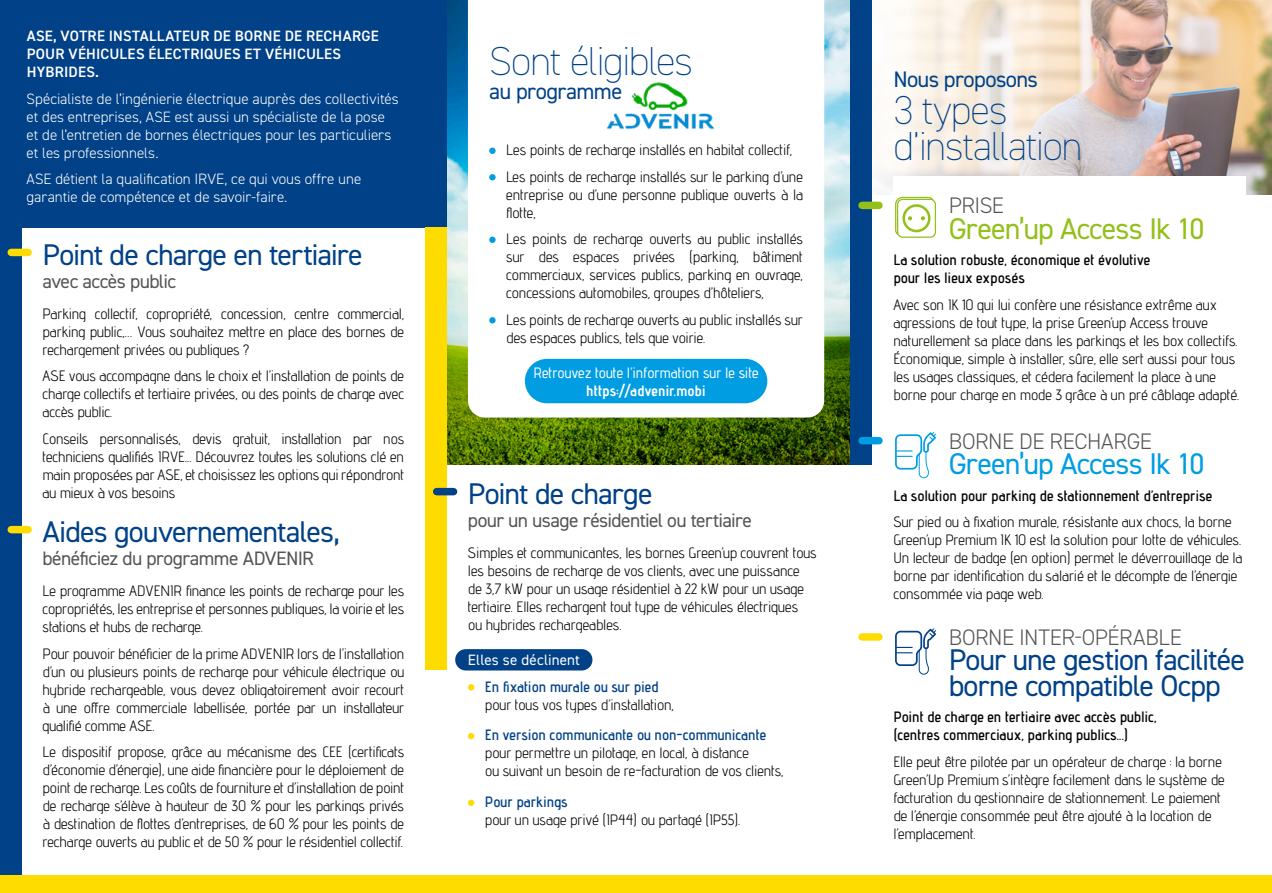
<style>
.page{position:relative;width:1272px;height:893px;background:#fff}
.page>*{position:absolute;margin:0;border:0;box-sizing:border-box;transform-origin:0 0}
.t1{font:200 40.5px/36px "DIN2014";letter-spacing:-.04em;color:#004187}
.t2{font:30px/25.5px "DIN2014";letter-spacing:-.03em;color:#004187}
.t3{font:30px "DIN2014";letter-spacing:-.03em;color:#93c01a}
.t4{font:30px "DIN2014";letter-spacing:-.03em;color:#009de2}
.t5{font:300 22.5px "DIN2014";letter-spacing:-.02em;color:#555554}
.t6{font:22.5px "DIN2014";letter-spacing:-.025em;color:#004187}
.t7{font:19.5px "DIN2014";letter-spacing:-.03em;color:#555554}
.t8{font:15px/18px "Advent Pro";letter-spacing:-.005em;color:#000}
.t9{font:300 15px/18px "DIN2014";color:#fff}
.t10{font:600 15px/18px "Advent Pro";color:#000}
.t11{font:600 15px/18px "DIN2014";letter-spacing:.015em;color:#fff}
.t12{font:600 15px "Advent Pro";color:#004187}
.t13{font:500 15px "Advent Pro";color:#fff}
.t14{font:700 15px "Advent Pro";letter-spacing:-.005em;color:#fff}
.t15{font:15px "DIN2014";letter-spacing:.01em;color:#fff}
</style>
<div class="page">
<img style="left:446px;top:0;width:404px;height:465px">
<div style="left:0;top:0;width:446px;height:227px;background:#004187"></div>
<div style="left:0;top:0;width:22px;height:876px;background:#004187"></div>
<div style="left:0;top:876px;width:1271px;height:17px;background:#ffdc00"></div>
<div style="left:11px;top:249px;width:17px;height:7px;background:#ffdc00"></div>
<div style="left:11px;top:526px;width:17px;height:7px;background:#ffdc00"></div>
<div style="left:425px;top:227px;width:21px;height:443px;background:#ffdc00"></div>
<div style="left:850px;top:0;width:22px;height:465px;background:#004187"></div>
<svg style="left:468px;top:0;width:356px;height:418px"></svg>
<div style="left:525px;top:359px;width:242px;height:44px;background:#009de2;border-radius:22px"></div>
<img style="left:602px;top:82px;width:116px;height:50px">
<svg style="left:489px;top:148px;width:6px;height:6px"></svg>
<svg style="left:489px;top:174px;width:6px;height:6px"></svg>
<svg style="left:489px;top:237px;width:6px;height:6px"></svg>
<svg style="left:489px;top:317px;width:6px;height:6px"></svg>
<div style="left:455px;top:649px;width:137px;height:21px;background:#004187;border-radius:11px"></div>
<div style="left:436px;top:488px;width:17px;height:7px;background:#004187"></div>
<svg style="left:468px;top:684px;width:6px;height:6px"></svg>
<svg style="left:468px;top:733px;width:6px;height:6px"></svg>
<svg style="left:468px;top:800px;width:6px;height:6px"></svg>
<img style="left:877px;top:0;width:394px;height:195px">
<div style="left:893px;top:176px;width:352px;height:688px;background:#fff"></div>
<div style="left:897px;top:199px;width:39px;height:39px;border:1px solid #93c01a;border-radius:5px"></div>
<svg style="left:895px;top:197px;width:39px;height:40px"></svg>
<div style="left:862px;top:202px;width:17px;height:7px;background:#93c01a"></div>
<svg style="left:895px;top:432px;width:41px;height:46px"></svg>
<div style="left:862px;top:437px;width:17px;height:7px;background:#009de2"></div>
<div style="left:862px;top:633px;width:17px;height:8px;background:#ffdc00"></div>
<svg style="left:895px;top:628px;width:41px;height:47px"></svg>
<p class="t11" style="left:27px;top:27px;width:353px">ASE, VOTRE INSTALLATEUR DE BORNE DE RECHARGE<br>POUR VÉHICULES ÉLECTRIQUES ET VÉHICULES<br>HYBRIDES.</p>
<p class="t9" style="left:27px;top:90px;width:373px">Spécialiste de l’ingénierie électrique auprès des collectivités et des entreprises, ASE est aussi un spécialiste de la pose et de l’entretien de bornes électriques pour les particuliers et les professionnels.</p>
<p class="t9" style="left:27px;top:170px;width:336px">ASE détient la qualification IRVE, ce qui vous offre une garantie de compétence et de savoir-faire.</p>
<h2 class="t2" style="left:43px;top:241px;width:322px">Point de charge en tertiaire</h2>
<h3 class="t7" style="left:43px;top:269px;width:135px">avec accès public</h3>
<p class="t8" style="left:43px;top:304px;width:363px;text-align:justify">Parking collectif, copropriété, concession, centre commercial, parking public,… Vous souhaitez mettre en place des bornes de rechargement privées ou publiques ?</p>
<p class="t8" style="left:43px;top:367px;width:363px;text-align:justify">ASE vous accompagne dans le choix et l’installation de points de charge collectifs et tertiaire privées, ou des points de charge avec accès public.</p>
<p class="t8" style="left:43px;top:429px;width:363px;text-align:justify">Conseils personnalisés, devis gratuit, installation par nos techniciens qualifiés IRVE... Découvrez toutes les solutions clé en main proposées par ASE, et choisissez les options qui répondront au mieux à vos besoins</p>
<h2 class="t2" style="left:43px;top:518px;width:299px">Aides gouvernementales,</h2>
<h3 class="t7" style="left:43px;top:546px;width:273px">bénéficiez du programme ADVENIR</h3>
<p class="t8" style="left:43px;top:581px;width:363px;text-align:justify">Le programme ADVENIR finance les points de recharge pour les copropriétés, les entreprise et personnes publiques, la voirie et les stations et hubs de recharge.</p>
<p class="t8" style="left:43px;top:644px;width:363px;text-align:justify">Pour pouvoir bénéficier de la prime ADVENIR lors de l’installation d’un ou plusieurs points de recharge pour véhicule électrique ou hybride rechargeable, vous devez obligatoirement avoir recourt à une offre commerciale labellisée, portée par un installateur qualifié comme ASE.</p>
<p class="t8" style="left:43px;top:742px;width:363px;text-align:justify">Le dispositif propose, grâce au mécanisme des CEE (certificats d’économie d’énergie), une aide financière pour le déploiement de point de recharge. Les coûts de fourniture et d’installation de point de recharge s’élève à hauteur de 30 % pour les parkings privés à destination de flottes d’entreprises, de 60 % pour les points de recharge ouverts au public et de 50 % pour le résidentiel collectif.</p>
<h1 class="t1" style="left:489px;top:43px;width:205px">Sont éligibles</h1>
<h3 class="t6" style="left:489px;top:77px;width:135px">au programme</h3>
<p class="t8" style="left:506px;top:136px;width:298px;line-height:26.5px">Les points de recharge installés en habitat collectif,<br>Les points de recharge installés sur le parking d’une</p>
<p class="t8" style="left:506px;top:185px;width:298px">entreprise ou d’une personne publique ouverts à la flotte,</p>
<p class="t8" style="left:506px;top:229px;width:298px;text-align:justify">Les points de recharge ouverts au public installés sur des espaces privées (parking, bâtiment commerciaux, services publics, parking en ouvrage, concessions automobiles, groupes d’hôteliers,</p>
<p class="t8" style="left:506px;top:310px;width:298px">Les points de recharge ouverts au public installés sur des espaces publics, tels que voirie.</p>
<p class="t13" style="left:533px;top:363px;width:227px">Retrouvez toute l’information sur le site</p>
<p class="t14" style="left:586px;top:381px;width:121px">https://advenir.mobi</p>
<h2 class="t2" style="left:468px;top:480px;width:186px">Point de charge</h2>
<h3 class="t7" style="left:468px;top:508px;width:285px">pour un usage résidentiel ou tertiaire</h3>
<p class="t8" style="left:468px;top:543px;width:350px">Simples et communicantes, les bornes Green’up couvrent tous les besoins de recharge de vos clients, avec une puissance de 3,7 kW pour un usage résidentiel à 22 kW pour un usage tertiaire. Elles rechargent tout type de véhicules électriques<br>ou hybrides rechargeables.</p>
<p class="t15" style="left:468px;top:650px;width:113px">Elles se déclinent</p>
<p class="t12" style="left:485px;top:677px;width:175px">En fixation murale ou sur pied</p>
<p class="t8" style="left:485px;top:695px;width:190px">pour tous vos types d’installation,</p>
<p class="t12" style="left:485px;top:726px;width:283px">En version communicante ou non-communicante</p>
<p class="t8" style="left:485px;top:744px;width:300px">pour permettre un pilotage, en local, à distance<br>ou suivant un besoin de re-facturation de vos clients,</p>
<p class="t12" style="left:485px;top:793px;width:84px">Pour parkings</p>
<p class="t8" style="left:485px;top:810px;width:257px">pour un usage privé (IP44) ou partagé (IP55).</p>
<h3 class="t6" style="left:893px;top:65px;width:146px">Nous proposons</h3>
<h1 class="t1" style="left:893px;top:92px;width:191px">3 types d’installation</h1>
<h3 class="t5" style="left:948px;top:192px;width:57px">PRISE</h3>
<h2 class="t3" style="left:948px;top:210px;width:257px">Green’up Access Ik 10</h2>
<p class="t10" style="left:893px;top:251px;width:258px">La solution robuste, économique et évolutive pour les lieux exposés</p>
<p class="t8" style="left:893px;top:295px;width:347px">Avec son IK 10 qui lui confère une résistance extrême aux agressions de tout type, la prise Green’up Access trouve naturellement sa place dans les parkings et les box collectifs.<br>Économique, simple à installer, sûre, elle sert aussi pour tous les usages classiques, et cédera facilement la place à une borne pour charge en mode 3 grâce à un pré câblage adapté.</p>
<h3 class="t5" style="left:948px;top:427px;width:205px">BORNE DE RECHARGE</h3>
<h2 class="t4" style="left:948px;top:445px;width:257px">Green’up Access Ik 10</h2>
<p class="t10" style="left:893px;top:486px;width:320px">La solution pour parking de stationnement d’entreprise</p>
<p class="t8" style="left:893px;top:513px;width:350px">Sur pied ou à fixation murale, résistante aux chocs, la borne Green’up Premium IK 10 est la solution pour lotte de véhicules.<br>Un lecteur de badge (en option) permet le déverrouillage de la borne par identification du salarié et le décompte de l’énergie consommée via page web.</p>
<h3 class="t5" style="left:948px;top:623px;width:235px">BORNE INTER-OPÉRABLE</h3>
<h2 class="t2" style="left:948px;top:647px;width:298px">Pour une gestion facilitée borne compatible Ocpp</h2>
<p class="t10" style="left:893px;top:708px;width:265px">Point de charge en tertiaire avec accès public, (centres commerciaux, parking publics...)</p>
<p class="t8" style="left:893px;top:752px;width:333px">Elle peut être pilotée par un opérateur de charge : la borne Green’Up Premium s’intègre facilement dans le système de facturation du gestionnaire de stationnement. Le paiement de l’énergie consommée peut être ajouté à la location de l’emplacement.</p>
</div>
